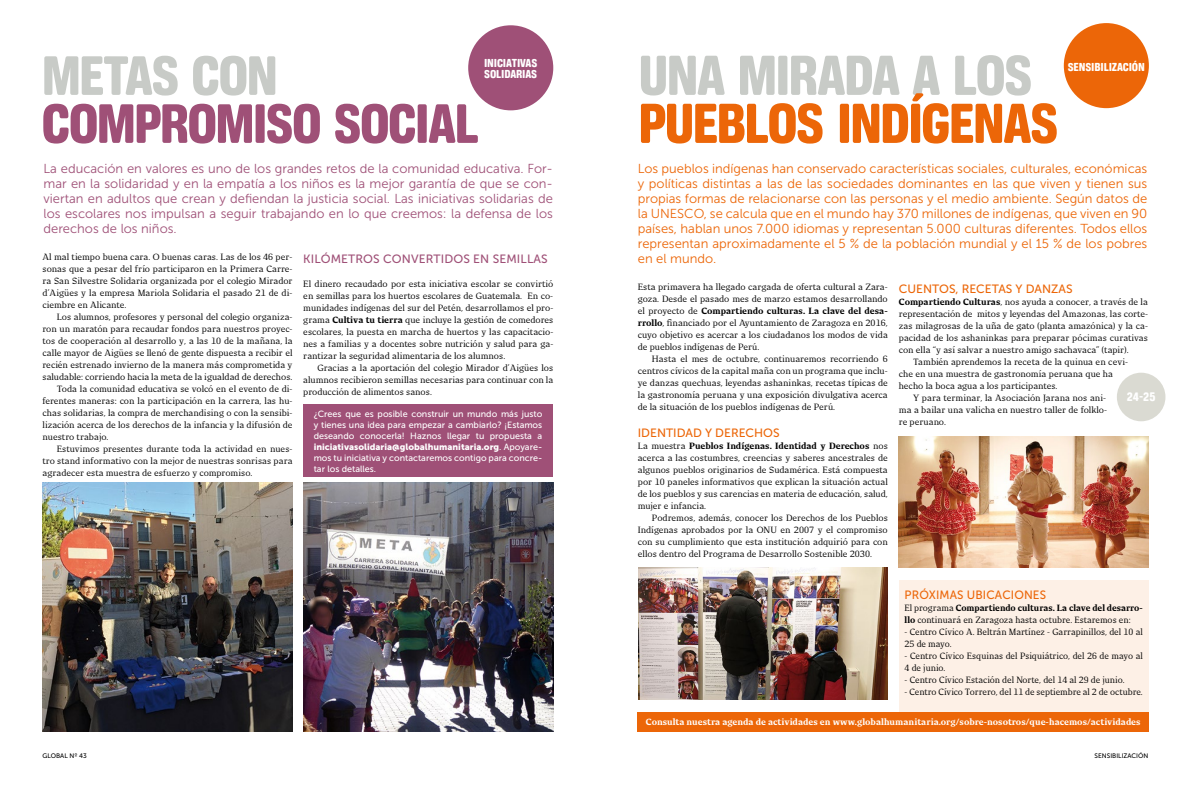
<style>
.page{position:relative;width:1191px;height:794px;background:#fff}
.page>*{position:absolute;margin:0;border:0;box-sizing:border-box;transform-origin:0 0}
.t1{font:68px "Ketchupa";color:#ec6608}
.t2{font:68px "Ketchupa";color:#c8cbc7}
.t3{font:67px "Ketchupa";color:#9f5077}
.t4{font:67px "Ketchupa";color:#c8cbc7}
.t5{font:15px "Ketchupa";color:#fff}
.t6{font:14px "Ketchupa";letter-spacing:-.015em;color:#fff}
.t7{font:13px/15px "Museo Sans 300";color:#ec6608;text-align:justify}
.t8{font:13px/15px "Museo Sans 300";color:#9f5077;text-align:justify}
.t9{font:12px "Museo Sans 500";color:#ec6608}
.t10{font:12px "Museo Sans 500";letter-spacing:.01em;color:#9f5077}
.t11{font:9px/11px "Museo Sans 500";color:#fff;text-align:justify}
.t12{font:9px "Museo Sans 900";color:#fff}
.t13{font:8.5px/12px "New June Serif";letter-spacing:.01em;color:#000;text-align:justify}
.t14{font:700 8.5px "New June Serif";letter-spacing:.01em;color:#fff}
.t15{font:8.5px "New June Serif";letter-spacing:-.01em;color:#000}
.t16{font:6.5px "Museo Sans 500";color:#000}
.s1{font-weight:700}
.s2{font-family:"Museo Sans 500"}
</style>
<div class="page">
<div style="left:899px;top:580px;width:249px;height:131px;background:#fdf0e6"></div>
<div style="left:638px;top:711px;width:510px;height:20px;background:#ec6608"></div>
<div style="left:468px;top:25px;width:85px;height:85px;background:#9f5077;border-radius:50%"></div>
<img style="left:43px;top:482px;width:249px;height:249px">
<img style="left:303px;top:482px;width:250px;height:249px">
<div style="left:303px;top:404px;width:250px;height:72px;background:#9f5077"></div>
<div style="left:1063px;top:23px;width:85px;height:85px;background:#ec6608;border-radius:50%"></div>
<div style="left:1116px;top:373px;width:49px;height:48px;background:#dadad2;border-radius:50%"></div>
<img style="left:638px;top:567px;width:249px;height:132px">
<img style="left:899px;top:436px;width:249px;height:131px">
<h2 class="t4" style="left:41px;top:41px;width:179px">METAS CON</h2>
<h3 class="t6" style="left:484px;top:56px;width:6px">INICIA</h3>
<h3 class="t6" style="left:512px;top:56px;width:21px">TIVAS</h3>
<h3 class="t6" style="left:484px;top:67px;width:7px">SOLIDA</h3>
<h3 class="t6" style="left:516px;top:67px;width:12px">RIAS</h3>
<h2 class="t3" style="left:41px;top:89px;width:317px">COMPROMISO SOCIAL</h2>
<p class="t8" style="left:44px;top:161px;width:511px">La educación en valores es uno de los grandes retos de la comunidad educativa. For&shy;mar en la solidaridad y en la empatía a los niños es la mejor garantía de que se con&shy;viertan en adultos que crean y defiendan la justicia social. Las iniciativas solidarias de los escolares nos impulsan a seguir trabajando en lo que creemos: la defensa de los derechos de los niños.</p>
<p class="t13" style="left:43px;top:251px;width:251px">Al mal tiempo buena cara. O buenas caras. Las de los 46 per&shy;sonas que a pesar del frío participaron en la Primera Carre&shy;ra San Silvestre Solidaria organizada por el colegio Mirador d’Aigües y la empresa Mariola Solidaria el pasado 21 de di&shy;ciembre en Alicante.</p>
<p class="t13" style="left:57px;top:311px;width:237px">Los alumnos, profesores y personal del colegio organiza-</p>
<p class="t13" style="left:43px;top:323px;width:251px">ron un maratón para recaudar fondos para nuestros proyec-</p>
<p class="t13" style="left:43px;top:335px;width:251px">tos de cooperación al desarrollo y, a las 10 de la mañana, la</p>
<p class="t13" style="left:43px;top:347px;width:251px">calle mayor de Aigües se llenó de gente dispuesta a recibir el</p>
<p class="t13" style="left:43px;top:359px;width:251px">recién estrenado invierno de la manera más comprometida y</p>
<p class="t13" style="left:43px;top:371px;width:251px">saludable: corriendo hacia la meta de la igualdad de derechos.</p>
<p class="t13" style="left:57px;top:383px;width:237px">Toda la comunidad educativa se volcó en el evento de di-</p>
<p class="t13" style="left:43px;top:395px;width:251px">ferentes maneras: con la participación en la carrera, las hu-</p>
<p class="t13" style="left:43px;top:407px;width:251px">chas solidarias, la compra de merchandising o con la sensibi-</p>
<p class="t13" style="left:43px;top:419px;width:251px">lización acerca de los derechos de la infancia y la difusión de</p>
<p class="t13" style="left:43px;top:431px;width:67px">nuestro trabajo.</p>
<p class="t13" style="left:57px;top:443px;width:237px">Estuvimos presentes durante toda la actividad en nues-</p>
<p class="t13" style="left:43px;top:455px;width:251px">tro stand informativo con la mejor de nuestras sonrisas para</p>
<p class="t13" style="left:43px;top:467px;width:211px">agradecer esta muestra de esfuerzo y compromiso.</p>
<h3 class="t10" style="left:303px;top:252px;width:246px">KILÓMETROS CONVERTIDOS EN SEMILLAS</h3>
<p class="t13" style="left:303px;top:278px;width:251px">El dinero recaudado por esta iniciativa escolar se convirtió en semillas para los huertos escolares de Guatemala. En co&shy;munidades indígenas del sur del Petén, desarrollamos el pro&shy;grama <span class="s1">Cultiva tu tierra</span> que incluye la gestión de comedores escolares, la puesta en marcha de huertos y las capacitacio&shy;nes a familias y a docentes sobre nutrición y salud para ga&shy;rantizar la seguridad alimentaria de los alumnos.</p>
<p class="t13" style="left:303px;top:362px;width:251px;text-indent:14px">Gracias a la aportación del colegio Mirador d’Aigües los alumnos recibieron semillas necesarias para continuar con la producción de alimentos sanos.</p>
<p class="t11" style="left:314px;top:409px;width:230px">¿Crees que es posible construir un mundo más justo y tienes una idea para empezar a cambiarlo? ¡Estamos deseando conocerla! Haznos llegar tu propuesta a</p>
<p class="t12" style="left:314px;top:442px;width:230px">iniciativasolidaria@globalhumanitaria.org<span class="s2">. Apoyare-</span></p>
<p class="t11" style="left:314px;top:452px;width:230px">mos tu iniciativa y contactaremos contigo para concre&shy;tar los detalles.</p>
<p class="t16" style="left:43px;top:752px;width:46px">GLOBAL Nº 43</p>
<h1 class="t2" style="left:638px;top:40px;width:341px">UNA MIRADA A LOS</h1>
<h1 class="t1" style="left:638px;top:88px;width:81px">PUEBLOS</h1>
<h1 class="t1" style="left:836px;top:88px;width:26px">INDÍGENAS</h1>
<h3 class="t6" style="left:1067px;top:59px;width:6px">SENSIBILI</h3>
<h3 class="t6" style="left:1112px;top:59px;width:12px">ZACIÓN</h3>
<p class="t7" style="left:638px;top:161px;width:511px">Los pueblos indígenas han conservado características sociales, culturales, económicas y políticas distintas a las de las sociedades dominantes en las que viven y tienen sus propias formas de relacionarse con las personas y el medio ambiente. Según datos de la UNESCO, se calcula que en el mundo hay 370 millones de indígenas, que viven en 90 países, hablan unos 7.000 idiomas y representan 5.000 culturas diferentes. Todos ellos representan aproximadamente el 5 % de la población mundial y el 15 % de los pobres en el mundo.</p>
<p class="t13" style="left:638px;top:281px;width:251px">Esta primavera ha llegado cargada de oferta cultural a Zara&shy;goza. Desde el pasado mes de marzo estamos desarrollando el proyecto de <span class="s1">Compartiendo culturas. La clave del desa&shy;rrollo</span>, financiado por el Ayuntamiento de Zaragoza en 2016, cuyo objetivo es acercar a los ciudadanos los modos de vida de pueblos indígenas de Perú.</p>
<p class="t13" style="left:638px;top:353px;width:251px;text-indent:14px">Hasta el mes de octubre, continuaremos recorriendo 6 centros cívicos de la capital maña con un programa que inclu&shy;ye danzas quechuas, leyendas ashaninkas, recetas típicas de la gastronomía peruana y una exposición divulgativa acerca de la situación de los pueblos indígenas de Perú.</p>
<h3 class="t9" style="left:638px;top:426px;width:143px">IDENTIDAD Y DERECHOS</h3>
<p class="t13" style="left:638px;top:440px;width:251px">La muestra <span class="s1">Pueblos Indígenas. Identidad y Derechos</span> nos acerca a las costumbres, creencias y saberes ancestrales de algunos pueblos originarios de Sudamérica. Está compuesta por 10 paneles informativos que explican la situación actual de los pueblos y sus carencias en materia de educación, salud, mujer e infancia.</p>
<p class="t13" style="left:638px;top:512px;width:251px;text-indent:14px">Podremos, además, conocer los Derechos de los Pueblos Indígenas aprobados por la ONU en 2007 y el compromiso con su cumplimiento que esta institución adquirió para con ellos dentro del Programa de Desarrollo Sostenible 2030.</p>
<h3 class="t9" style="left:899px;top:282px;width:175px">CUENTOS, RECETAS Y DANZAS</h3>
<p class="t13" style="left:899px;top:296px;width:250px"><span class="s1">Compartiendo Culturas</span>, nos ayuda a conocer, a través de la</p>
<p class="t13" style="left:899px;top:308px;width:251px">representación de mitos y leyendas del Amazonas, las corte-</p>
<p class="t13" style="left:899px;top:320px;width:250px">zas milagrosas de la uña de gato (planta amazónica) y la ca-</p>
<p class="t13" style="left:899px;top:332px;width:250px">pacidad de los ashaninkas para preparar pócimas curativas</p>
<p class="t13" style="left:899px;top:344px;width:231px">con ella “y así salvar a nuestro amigo sachavaca” (tapir).</p>
<p class="t13" style="left:913px;top:356px;width:216px">También aprendemos la receta de la quinua en cevi-</p>
<p class="t13" style="left:899px;top:368px;width:216px">che en una muestra de gastronomía peruana que ha</p>
<p class="t13" style="left:899px;top:380px;width:160px">hecho la boca agua a los participantes.</p>
<p class="t13" style="left:913px;top:392px;width:194px">Y para terminar, la Asociación Jarana nos ani-</p>
<p class="t13" style="left:899px;top:404px;width:210px">ma a bailar una valicha en nuestro taller de folklo-</p>
<p class="t13" style="left:899px;top:416px;width:49px">re peruano.</p>
<h3 class="t5" style="left:1126px;top:389px;width:30px">24-25</h3>
<h3 class="t9" style="left:904px;top:588px;width:143px">PRÓXIMAS UBICACIONES</h3>
<p class="t13" style="left:904px;top:602px;width:240px">El programa <span class="s1">Compartiendo culturas. La clave del desarro&shy;llo</span> continuará en Zaragoza hasta octubre. Estaremos en:</p>
<p class="t13" style="left:904px;top:626px;width:240px">- Centro Cívico A. Beltrán Martínez - Garrapinillos, del 10 al<br>25 de mayo.</p>
<p class="t13" style="left:904px;top:650px;width:240px">- Centro Cívico Esquinas del Psiquiátrico, del 26 de mayo al<br>4 de junio.</p>
<p class="t13" style="left:904px;top:674px;width:221px">- Centro Cívico Estación del Norte, del 14 al 29 de junio.</p>
<p class="t15" style="left:904px;top:687px;width:240px">- Centro Cívico Torrero, del 11 de septiembre al 2 de octubre.</p>
<p class="t14" style="left:646px;top:717px;width:496px">Consulta nuestra agenda de actividades en www.globalhumanitaria.org/sobre-nosotros/que-hacemos/actividades</p>
<p class="t16" style="left:1094px;top:752px;width:55px">SENSIBILIZACIÓN</p>
</div>
